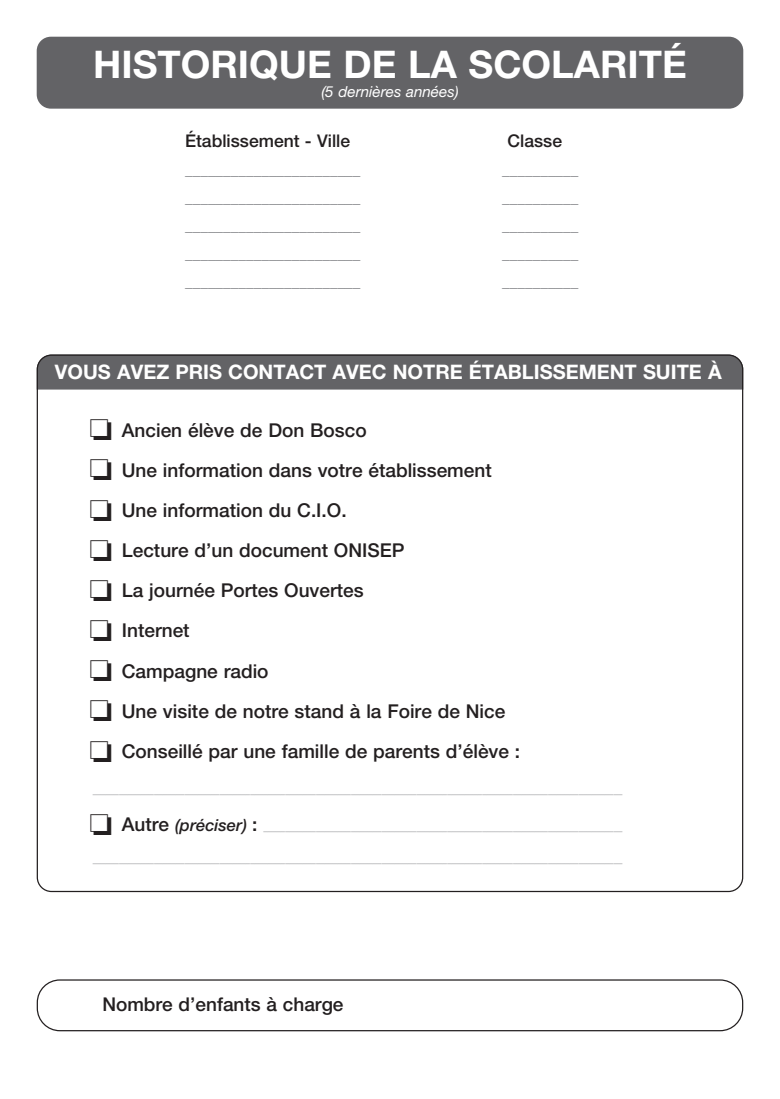
<style>
.page{position:relative;width:780px;height:1099px;background:#fff}
.page>*{position:absolute;margin:0;border:0;box-sizing:border-box;transform-origin:0 0}
.t1{font:700 38.12px "Helvetica Neue LT Std";color:#fff}
.t2{font:700 20px "Helvetica Neue LT Std";color:#fff}
.t3{font:500 19px/40.1px "Helvetica Neue LT Std";color:#231f20}
.t4{font:500 17.5px "Helvetica Neue LT Std";color:#231f20}
.t5{font:500 15.25px "Helvetica Neue LT Std";color:#808285}
.t6{font:italic 15.25px "Helvetica Neue LT Std";color:#fff}
.t7{font:500 8.75px "Helvetica Neue LT Std";color:#808285}
.s1{color:#231f20}
.s2{font-size:19px;color:#231f20}
.s3{font-style:italic;font-size:16.5px;color:#231f20}
</style>
<div class="page">
<div style="left:37px;top:356px;width:706px;height:33px;background:#636366"></div>
<div style="left:37px;top:37px;width:706px;height:72px;background:#636366;border-radius:14px"></div>
<div style="left:37px;top:979px;width:706px;height:52px;border:1px solid #231f20;border-radius:22px"></div>
<h1 class="t1" style="left:93px;top:41px;width:595px">HISTORIQUE DE LA SCOLARITÉ</h1>
<h3 class="t6" style="left:321px;top:82px;width:139px">(5 dernières années)</h3>
<h3 class="t4" style="left:185px;top:130px;width:167px">Établissement - Ville</h3>
<h3 class="t4" style="left:507px;top:130px;width:56px">Classe</h3>
<h3 class="t5" style="left:185px;top:161px;width:177px">_______________________</h3>
<h3 class="t5" style="left:502px;top:161px;width:78px">__________</h3>
<h3 class="t5" style="left:185px;top:189px;width:177px">_______________________</h3>
<h3 class="t5" style="left:502px;top:189px;width:78px">__________</h3>
<h3 class="t5" style="left:185px;top:216px;width:177px">_______________________</h3>
<h3 class="t5" style="left:502px;top:216px;width:78px">__________</h3>
<h3 class="t5" style="left:185px;top:244px;width:177px">_______________________</h3>
<h3 class="t5" style="left:502px;top:244px;width:78px">__________</h3>
<h3 class="t5" style="left:185px;top:272px;width:177px">_______________________</h3>
<h3 class="t5" style="left:502px;top:272px;width:78px">__________</h3>
<h2 class="t2" style="left:55px;top:359px;width:668px">VOUS AVEZ PRIS CONTACT AVEC NOTRE ÉTABLISSEMENT SUITE À</h2>
<p class="t3" style="left:90px;top:409px;width:432px">❏ Ancien élève de Don Bosco<br>❏ Une information dans votre établissement<br>❏ Une information du C.I.O.<br>❏ Lecture d’un document ONISEP<br>❏ La journée Portes Ouvertes<br>❏ Internet<br>❏ Campagne radio<br>❏ Une visite de notre stand à la Foire de Nice ❏ Conseillé par une famille de parents d’élève :</p>
<p class="t7" style="left:93px;top:786px;width:531px">_________________________________________________________________________________________________________________________</p>
<p class="t7" style="left:90px;top:822px;width:534px"><span class="s1">❏</span> <span class="s2">Autre</span> <span class="s3">(préciser)</span> <span class="s2">:</span> __________________________________________________________________________________</p>
<p class="t7" style="left:93px;top:854px;width:531px">_________________________________________________________________________________________________________________________</p>
<h3 class="t3" style="left:102px;top:983px;width:243px">Nombre d’enfants à charge</h3>
</div>
